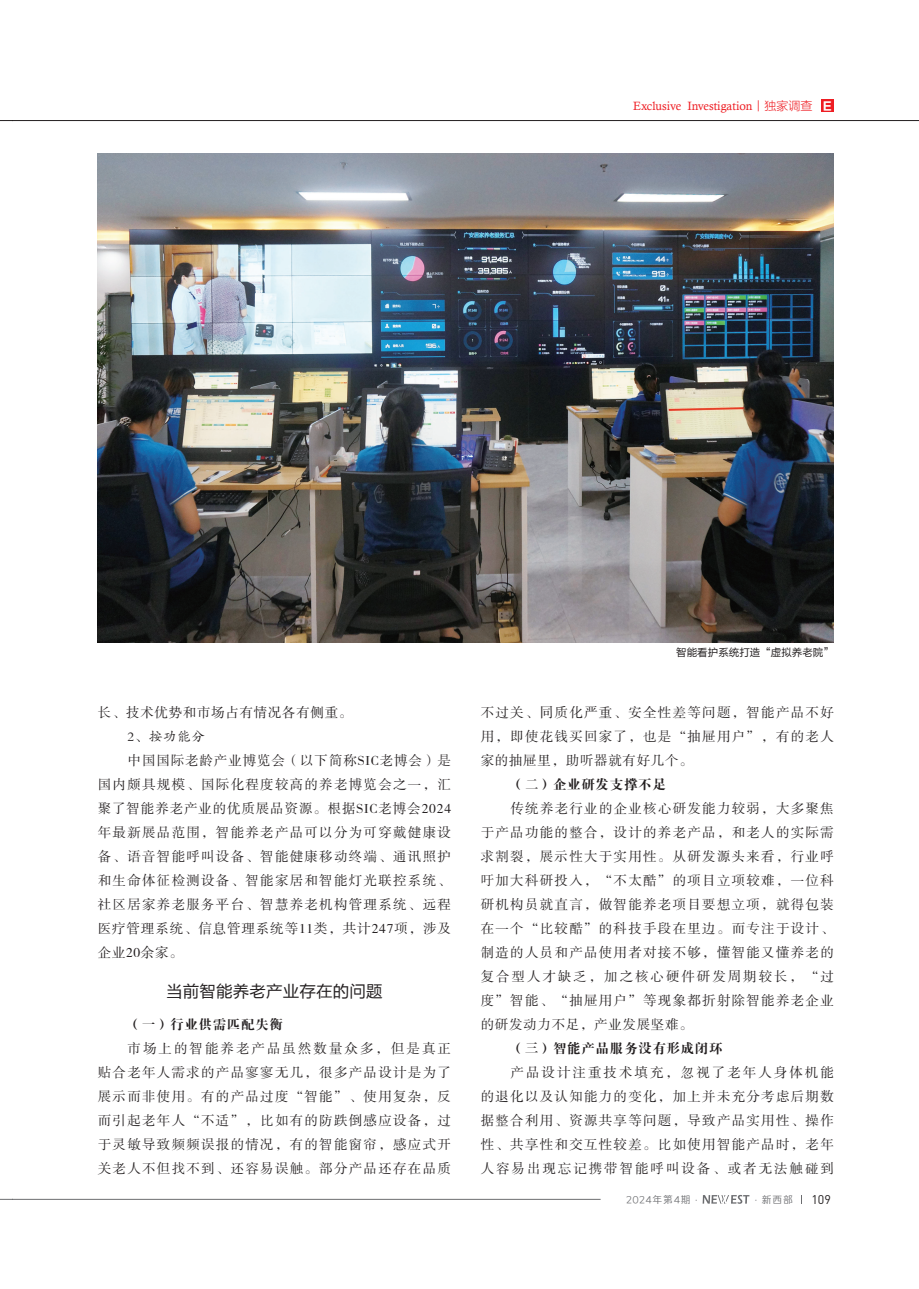
<style>
.page{position:relative;width:919px;height:1289px;background:#fff}
.page>*{position:absolute;margin:0;border:0;box-sizing:border-box;transform-origin:0 0}
.t1{font:16.5px "FZLTHK GBK1 0";letter-spacing:.01em;color:#231f20}
.t2{font:13.5px/24px "FZSSK GBK1 0";letter-spacing:.095em;color:#231f20;text-align:justify}
.t3{font:13.5px "FZDBSK GBK1 0";letter-spacing:.05em;color:#231f20}
.t4{font:13.5px "FZSSK GBK1 0";letter-spacing:.05em;color:#231f20}
.t5{font:13.5px "FZKTK GBK1 0";color:#231f20}
.t6{font:12.45px "DIN";color:#231f20}
.t7{font:12px "Calisto";color:#ee1d23}
.t8{font:10.5px "FZLTHK GBK1 0";color:#231f20}
.t9{font:9.75px "Loong Flash Sans GB Regular";letter-spacing:.1em;color:#6c6d70}
.s1{font-family:"FZLTXHK GBK1 0"}
.s2{font-family:"FZLTDHK GBK1 0";font-size:11.4px;color:#fff}
</style>
<div class="page">
<svg style="left:0;top:1199px;width:13px;height:1px"></svg>
<svg style="left:0;top:120px;width:13px;height:1px"></svg>
<hr style="left:13px;top:1199px;width:587px;height:1px;background:#6c6d70">
<svg style="left:702px;top:1195px;width:47px;height:8px"></svg>
<hr style="left:13px;top:120px;width:905px;height:1px;background:#231f20">
<div style="left:821px;top:99px;width:12px;height:13px;background:#ee1d23"></div>
<img style="left:98px;top:153px;width:735px;height:489px">
<p class="t7" style="left:633px;top:99px;width:201px">Exclusive Investigation<span class="s1">丨独家调查</span> <span class="s2">Ｅ</span></p>
<p class="t4" style="left:98px;top:705px;width:256px">长、技术优势和市场占有情况各有侧重。</p>
<p class="t5" style="left:128px;top:729px;width:79px">2、按功能分</p>
<p class="t2" style="left:98px;top:749px;width:355px;text-indent:30px">中国国际老龄产业博览会（以下简称SIC老博会）是国内颇具规模、国际化程度较高的养老博览会之一，汇聚了智能养老产业的优质展品资源。根据SIC老博会2024年最新展品范围，智能养老产品可以分为可穿戴健康设备、语音智能呼叫设备、智能健康移动终端、通讯照护和生命体征检测设备、智能家居和智能灯光联控系统、社区居家养老服务平台、智慧养老机构管理系统、远程医疗管理系统、信息管理系统等11类，共计247项，涉及企业20余家。</p>
<p class="t1" style="left:166px;top:981px;width:218px">当前智能养老产业存在的问题</p>
<p class="t3" style="left:128px;top:1016px;width:157px">（一）行业供需匹配失衡</p>
<p class="t2" style="left:98px;top:1036px;width:354px;text-indent:30px">市场上的智能养老产品虽然数量众多，但是真正贴合老年人需求的产品寥寥无几，很多产品设计是为了展示而非使用。有的产品过度“智能”、使用复杂，反而引起老年人“不适”，比如有的防跌倒感应设备，过于灵敏导致频频误报的情况，有的智能窗帘，感应式开关老人不但找不到、还容易误触。部分产品还存在品质</p>
<p class="t8" style="left:676px;top:646px;width:159px">智能看护系统打造“虚拟养老院”</p>
<p class="t2" style="left:480px;top:701px;width:354px">不过关、同质化严重、安全性差等问题，智能产品不好用，即使花钱买回家了，也是“抽屉用户”，有的老人家的抽屉里，助听器就有好几个。</p>
<p class="t3" style="left:510px;top:777px;width:157px">（二）企业研发支撑不足</p>
<p class="t2" style="left:480px;top:797px;width:354px;text-indent:30px">传统养老行业的企业核心研发能力较弱，大多聚焦于产品功能的整合，设计的养老产品，和老人的实际需求割裂，展示性大于实用性。从研发源头来看，行业呼吁加大科研投入，“不太酷”的项目立项较难，一位科研机构员就直言，做智能养老项目要想立项，就得包装在一个“比较酷”的科技手段在里边。而专注于设计、制造的人员和产品使用者对接不够，懂智能又懂养老的复合型人才缺乏，加之核心硬件研发周期较长，“过度”智能、“抽屉用户”等现象都折射除智能养老企业的研发动力不足，产业发展坚难。</p>
<p class="t3" style="left:510px;top:1041px;width:213px">（三）智能产品服务没有形成闭环</p>
<p class="t2" style="left:480px;top:1061px;width:354px;text-indent:30px">产品设计注重技术填充，忽视了老年人身体机能的退化以及认知能力的变化，加上并未充分考虑后期数据整合利用、资源共享等问题，导致产品实用性、操作性、共享性和交互性较差。比如使用智能产品时，老年人容易出现忘记携带智能呼叫设备、或者无法触碰到</p>
<p class="t9" style="left:626px;top:1194px;width:168px">2024年第4期·　　　　 ·新西部</p>
<p class="t6" style="left:811px;top:1191px;width:19px">109</p>
</div>
